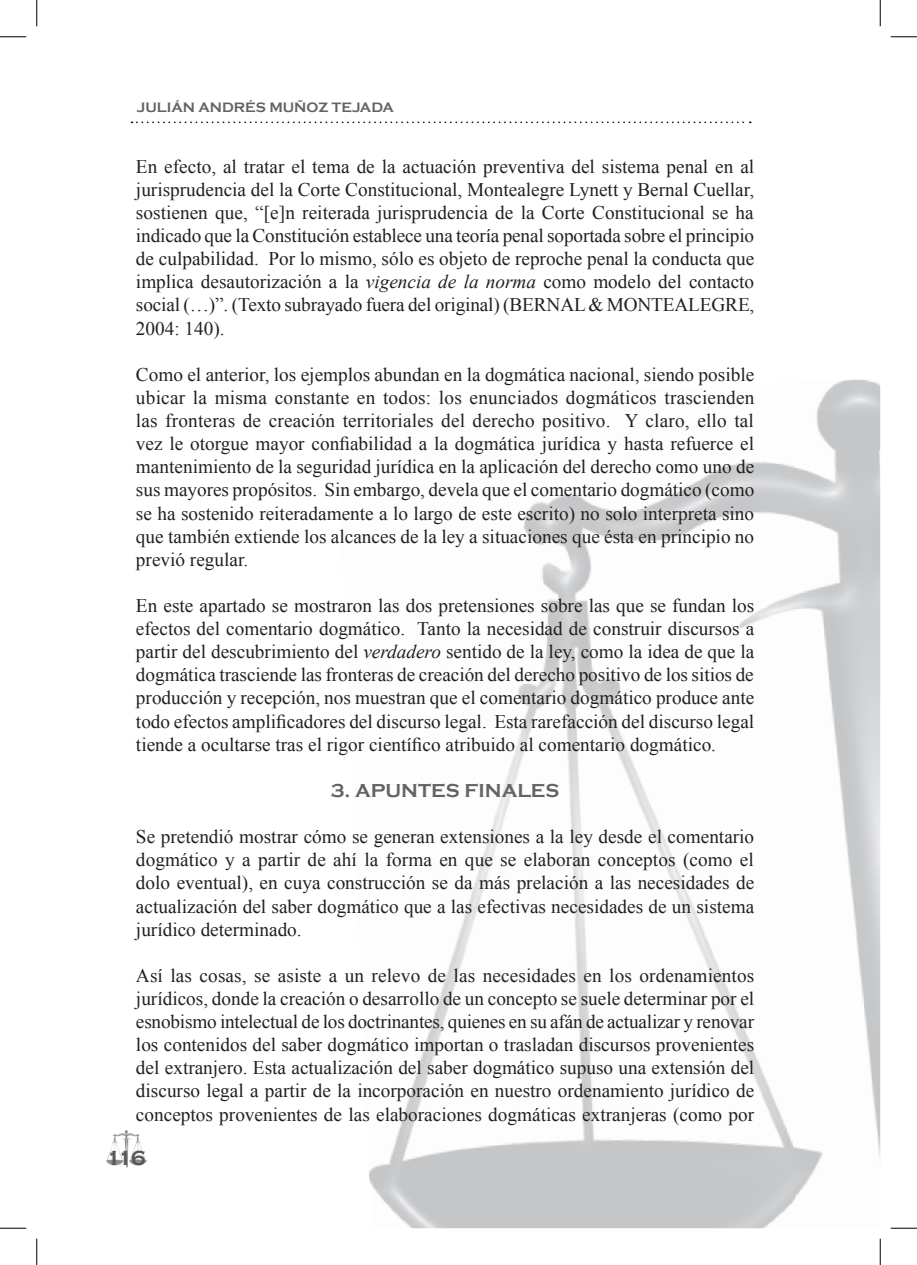
<style>
.page{position:relative;width:917px;height:1265px;background:#fff}
.page>*{position:absolute;margin:0;border:0;box-sizing:border-box;transform-origin:0 0}
.t1{font:700 21px "Copperplate Gothic";color:#57585a}
.t2{font:19.25px/23.1px "Times New Roman";color:#231f20;text-align:justify}
.t3{font:700 19.25px "Copperplate Gothic";color:#636366}
.t4{font:700 14px "Copperplate Gothic";color:#636366}
.s1{font-style:italic}
</style>
<div class="page">
<img style="left:498px;top:462px;width:261px;height:345px">
<img style="left:759px;top:379px;width:121px;height:818px">
<img style="left:369px;top:807px;width:427px;height:420px">
<svg style="left:132px;top:121px;width:619px;height:2px"></svg>
<img style="left:107px;top:1130px;width:40px;height:37px">
<svg style="left:0;top:36px;width:26px;height:1px"></svg>
<svg style="left:891px;top:36px;width:26px;height:1px"></svg>
<svg style="left:0;top:1227px;width:26px;height:1px"></svg>
<svg style="left:891px;top:1227px;width:26px;height:1px"></svg>
<svg style="left:36px;top:0;width:1px;height:26px"></svg>
<svg style="left:36px;top:1238px;width:1px;height:26px"></svg>
<svg style="left:880px;top:0;width:1px;height:26px"></svg>
<svg style="left:880px;top:1238px;width:1px;height:26px"></svg>
<p class="t4" style="left:137px;top:100px;width:258px">JULIÁN ANDRÉS MUÑOZ TEJADA</p>
<p class="t2" style="left:136px;top:154px;width:620px">En efecto, al tratar el tema de la actuación preventiva del sistema penal en al jurisprudencia del la Corte Constitucional, Montealegre Lynett y Bernal Cuellar, sostienen que, “[e]n reiterada jurisprudencia de la Corte Constitucional se ha indicado que la Constitución establece una teoría penal soportada sobre el principio de culpabilidad. Por lo mismo, sólo es objeto de reproche penal la conducta que implica desautorización a la <span class="s1">vigencia de la norma</span> como modelo del contacto social (…)”. (Texto subrayado fuera del original) (BERNAL &amp; MONTEALEGRE, 2004: 140).</p>
<p class="t2" style="left:136px;top:362px;width:620px">Como el anterior, los ejemplos abundan en la dogmática nacional, siendo posible ubicar la misma constante en todos: los enunciados dogmáticos trascienden las fronteras de creación territoriales del derecho positivo. Y claro, ello tal vez le otorgue mayor confiabilidad a la dogmática jurídica y hasta refuerce el mantenimiento de la seguridad jurídica en la aplicación del derecho como uno de sus mayores propósitos. Sin embargo, devela que el comentario dogmático (como se ha sostenido reiteradamente a lo largo de este escrito) no solo interpreta sino que también extiende los alcances de la ley a situaciones que ésta en principio no previó regular.</p>
<p class="t2" style="left:136px;top:593px;width:620px">En este apartado se mostraron las dos pretensiones sobre las que se fundan los efectos del comentario dogmático. Tanto la necesidad de construir discursos a partir del descubrimiento del <span class="s1">verdadero</span> sentido de la ley, como la idea de que la dogmática trasciende las fronteras de creación del derecho positivo de los sitios de producción y recepción, nos muestran que el comentario dogmático produce ante todo efectos amplificadores del discurso legal. Esta rarefacción del discurso legal tiende a ocultarse tras el rigor científico atribuido al comentario dogmático.</p>
<p class="t3" style="left:331px;top:779px;width:230px">3. APUNTES FINALES</p>
<p class="t2" style="left:136px;top:824px;width:620px">Se pretendió mostrar cómo se generan extensiones a la ley desde el comentario dogmático y a partir de ahí la forma en que se elaboran conceptos (como el dolo eventual), en cuya construcción se da más prelación a las necesidades de actualización del saber dogmático que a las efectivas necesidades de un sistema jurídico determinado.</p>
<p class="t2" style="left:136px;top:963px;width:620px">Así las cosas, se asiste a un relevo de las necesidades en los ordenamientos jurídicos, donde la creación o desarrollo de un concepto se suele determinar por el esnobismo intelectual de los doctrinantes, quienes en su afán de actualizar y renovar los contenidos del saber dogmático importan o trasladan discursos provenientes del extranjero. Esta actualización del saber dogmático supuso una extensión del discurso legal a partir de la incorporación en nuestro ordenamiento jurídico de conceptos provenientes de las elaboraciones dogmáticas extranjeras (como por</p>
<p class="t1" style="left:106px;top:1146px;width:41px">116</p>
</div>
